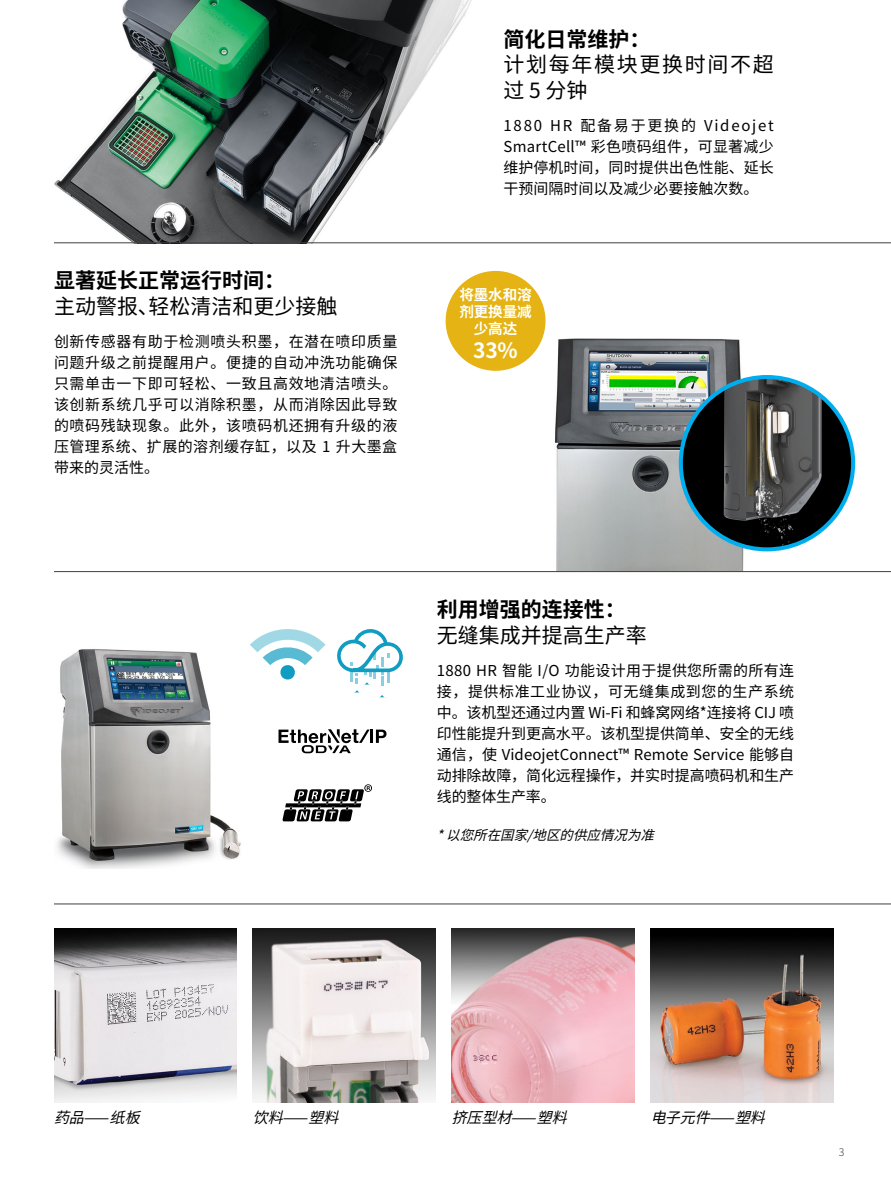
<style>
.page{position:relative;width:891px;height:1188px;background:#fff}
.page>*{position:absolute;margin:0;border:0;box-sizing:border-box;transform-origin:0 0}
.t1{font:700 21px "Noto Sans CJ Ksc";color:#000}
.t2{font:21px "Noto Sans CJ Ksc";color:#000}
.t3{font:21px/25.5px "Noto Sans CJ Ksc";letter-spacing:.08em;color:#000}
.t4{font:700 21px "Noto Sans CJ Ksc";color:#fff}
.t5{font:15px/21px "Noto Sans CJ Ksc";color:#000;text-align:justify}
.t6{font:italic 15px "Noto Sans CJ Ksc";color:#000}
.t7{font:700 14.55px/16.6px "Noto Sans CJ Ksc";letter-spacing:-.01em;color:#fff;text-align:center}
.t8{font:italic 13.5px "Noto Sans CJ Ksc";color:#000}
.t9{font:300 10.5px "Noto Sans CJ Ksc";color:#414042}
.s1{font-style:normal}
</style>
<div class="page">
<img style="left:516px;top:243px;width:239px;height:328px">
<img style="left:54px;top:0;width:418px;height:242px">
<img style="left:57px;top:649px;width:184px;height:219px">
<hr style="left:54px;top:571px;width:837px;height:1px;background:#414042">
<hr style="left:54px;top:904px;width:837px;height:1px;background:#414042">
<img style="left:54px;top:929px;width:183px;height:174px">
<img style="left:253px;top:929px;width:183px;height:174px">
<img style="left:651px;top:929px;width:182px;height:174px">
<img style="left:452px;top:929px;width:183px;height:174px">
<div style="left:446px;top:271px;width:100px;height:100px;background:#e5b313;border-radius:50%"></div>
<img style="left:681px;top:377px;width:172px;height:171px">
<div style="left:679px;top:375px;width:176px;height:176px;border:4px solid #00aeef;border-radius:50%"></div>
<svg style="left:282px;top:784px;width:90px;height:37px"></svg>
<svg style="left:279px;top:729px;width:108px;height:24px"></svg>
<svg style="left:250px;top:629px;width:76px;height:51px"></svg>
<svg style="left:337px;top:629px;width:66px;height:69px"></svg>
<hr style="left:54px;top:242px;width:837px;height:1px;background:#414042">
<h1 class="t1" style="left:54px;top:269px;width:232px">显著延长正常运行时间：</h1>
<h1 class="t2" style="left:54px;top:294px;width:285px">主动警报、轻松清洁和更少接触</h1>
<p class="t5" style="left:54px;top:332px;width:345px">创新传感器有助于检测喷头积墨，在潜在喷印质量问题升级之前提醒用户。便捷的自动冲洗功能确保只需单击一下即可轻松、一致且高效地清洁喷头。该创新系统几乎可以消除积墨，从而消除因此导致的喷码残缺现象。此外，该喷码机还拥有升级的液压管理系统、扩展的溶剂缓存缸，以及 1 升大墨盒带来的灵活性。</p>
<h1 class="t1" style="left:504px;top:27px;width:148px">简化日常维护：</h1>
<h1 class="t3" style="left:504px;top:52px;width:272px">计划每年模块更换时间不超过 5 分钟</h1>
<p class="t5" style="left:504px;top:115px;width:272px">1880 HR 配备易于更换的 Videojet SmartCell™ 彩色喷码组件，可显著减少维护停机时间，同时提供出色性能、延长干预间隔时间以及减少必要接触次数。</p>
<p class="t7" style="left:459px;top:287px;width:74px">将墨水和溶剂更换量减少高达</p>
<h1 class="t4" style="left:473px;top:338px;width:46px">33%</h1>
<h1 class="t1" style="left:437px;top:598px;width:190px">利用增强的连接性：</h1>
<h1 class="t2" style="left:437px;top:623px;width:211px">无缝集成并提高生产率</h1>
<p class="t5" style="left:437px;top:661px;width:359px">1880 HR 智能 I/O 功能设计用于提供您所需的所有连接，提供标准工业协议，可无缝集成到您的生产系统中。该机型还通过内置 Wi-Fi 和蜂窝网络*连接将 CIJ 喷印性能提升到更高水平。该机型提供简单、安全的无线通信，使 VideojetConnect™ Remote Service 能够自动排除故障，简化远程操作，并实时提高喷码机和生产线的整体生产率。</p>
<p class="t8" style="left:437px;top:827px;width:228px">*以您所在国家/地区的供应情况为准</p>
<p class="t6" style="left:253px;top:1109px;width:97px">饮料<span class="s1">——</span> 塑料</p>
<p class="t6" style="left:452px;top:1109px;width:126px">挤压型材<span class="s1">——</span> 塑料</p>
<p class="t6" style="left:54px;top:1109px;width:97px">药品<span class="s1">——</span> 纸板</p>
<p class="t6" style="left:651px;top:1109px;width:126px">电子元件<span class="s1">——</span> 塑料</p>
<p class="t9" style="left:839px;top:1147px;width:7px">3</p>
</div>
